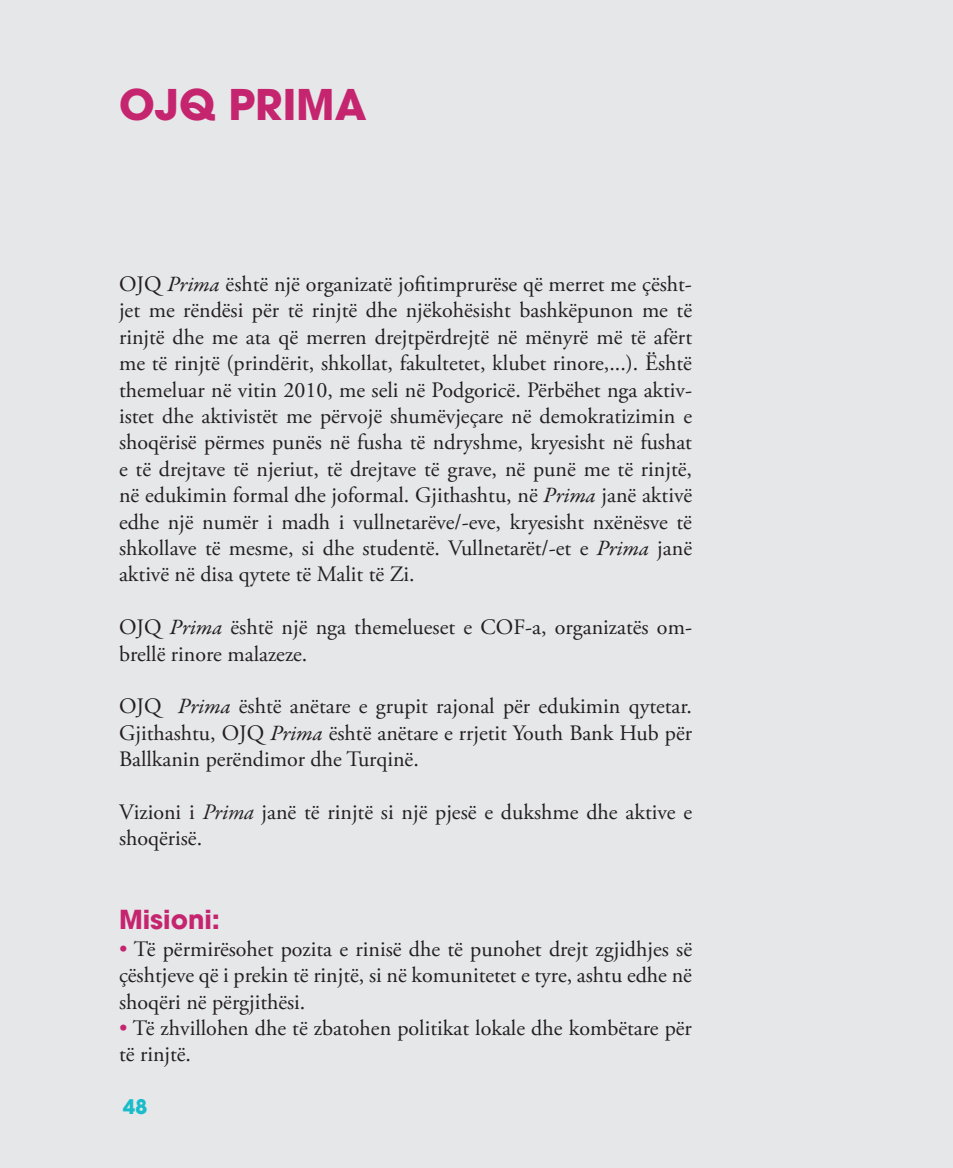
<style>
.page{position:relative;width:953px;height:1168px;background:#fff}
.page>*{position:absolute;margin:0;border:0;box-sizing:border-box;transform-origin:0 0}
.t1{font:700 42px "Avant Garde LT";color:#c5256f}
.t2{font:700 26px "Avant Garde LT";color:#c5256f}
.t3{font:22px/26.4px "Adobe Garamond Pro";color:#231f20;text-align:justify}
.t4{font:700 20px "Avant Garde LT";color:#19bdc9}
.s1{font-family:"Garamond Premr Pro";font-style:italic}
.s2{font-style:italic}
.s3{color:#c5256f}
</style>
<div class="page">
<div style="left:0;top:0;width:952px;height:1168px;background:#e6e7e9"></div>
<h1 class="t1" style="left:119px;top:77px;width:249px">OJQ PRIMA</h1>
<p class="t3" style="left:119px;top:272px;width:574px">OJQ <span class="s1">Prima</span> është një organizatë jofitimprurëse që merret me çësht&shy;jet me rëndësi për të rinjtë dhe njëkohësisht bashkëpunon me të rinjtë dhe me ata që merren drejtpërdrejtë në mënyrë më të afërt me të rinjtë (prindërit, shkollat, fakultetet, klubet rinore,...). Është themeluar në vitin 2010, me seli në Podgoricë. Përbëhet nga aktiv&shy;istet dhe aktivistët me përvojë shumëvjeçare në demokratizimin e shoqërisë përmes punës në fusha të ndryshme, kryesisht në fushat e të drejtave të njeriut, të drejtave të grave, në punë me të rinjtë, në edukimin formal dhe joformal. Gjithashtu, në <span class="s1">Prima</span> janë aktivë edhe një numër i madh i vullnetarëve/-eve, kryesisht nxënësve të shkollave të mesme, si dhe studentë. Vullnetarët/-et e <span class="s1">Prima</span> janë aktivë në disa qytete të Malit të Zi.</p>
<p class="t3" style="left:119px;top:615px;width:574px">OJQ <span class="s1">Prima</span> është një nga themelueset e COF-a, organizatës om&shy;brellë rinore malazeze.</p>
<p class="t3" style="left:119px;top:694px;width:574px">OJQ <span class="s1">Prima</span> është anëtare e grupit rajonal për edukimin qytetar.<br>Gjithashtu, OJQ <span class="s1">Prima</span> është anëtare e rrjetit Youth Bank Hub për Ballkanin perëndimor dhe Turqinë.</p>
<p class="t3" style="left:119px;top:800px;width:574px">Vizioni i <span class="s2">Prima</span> janë të rinjtë si një pjesë e dukshme dhe aktive e shoqërisë.</p>
<p class="t2" style="left:119px;top:903px;width:102px">Misioni:</p>
<p class="t3" style="left:119px;top:936px;width:574px"><span class="s3">•</span> Të përmirësohet pozita e rinisë dhe të punohet drejt zgjidhjes së çështjeve që i prekin të rinjtë, si në komunitetet e tyre, ashtu edhe në shoqëri në përgjithësi.</p>
<p class="t3" style="left:119px;top:1016px;width:574px"><span class="s3">•</span> Të zhvillohen dhe të zbatohen politikat lokale dhe kombëtare për të rinjtë.</p>
<p class="t4" style="left:123px;top:1093px;width:26px">48</p>
</div>
